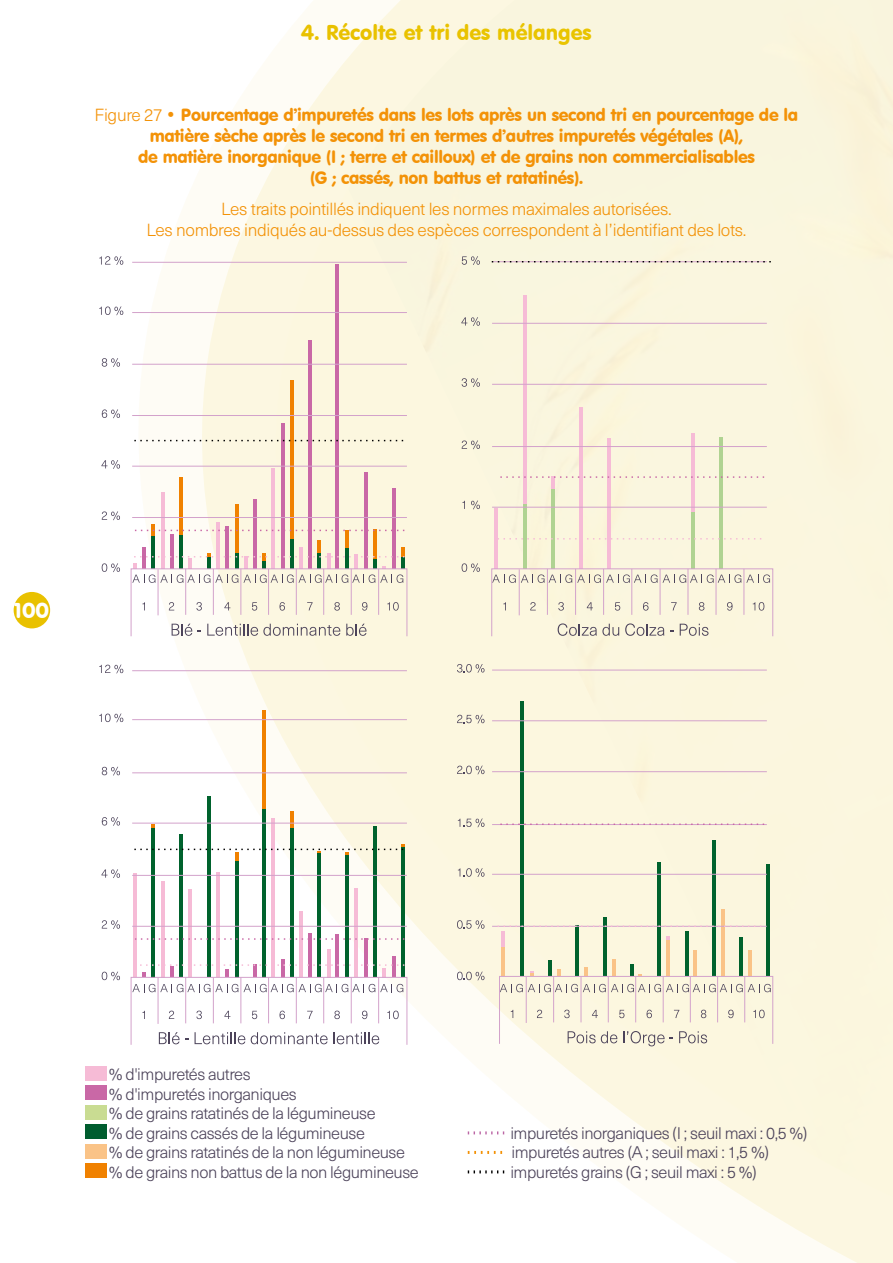
<style>
.page{position:relative;width:893px;height:1263px;background:#fff}
.page>*{position:absolute;margin:0;border:0;box-sizing:border-box;transform-origin:0 0}
.t1{font:21px "VAG Rounded BT";color:#e9c100}
.t2{font:21px "VAG Rounded BT";color:#fff}
.t3{font:17.25px/21px "VAG Rounded BT";letter-spacing:-.02em;color:#f39207;text-align:center}
.t4{font:300 17.25px/21px "Neue Haas Unica W1 G";letter-spacing:-.02em;color:#f39207;text-align:center}
.t5{font:300 16.5px/19.5px "Neue Haas Unica W1 G";letter-spacing:-.03em;color:#4c435a}
.s1{font-family:"Neue Haas Unica W1 G";font-weight:300}
</style>
<div class="page">
<div style="left:14px;top:592px;width:36px;height:36px;background:#e9c100;border-radius:50%"></div>
<svg style="left:231px;top:58px;width:117px;height:203px;fill:#fcf7e1"></svg>
<div style="left:85px;top:1066px;width:21px;height:14px;background:#f6bbd6"></div>
<div style="left:85px;top:1086px;width:21px;height:14px;background:#c968a6"></div>
<div style="left:85px;top:1105px;width:21px;height:14px;background:#c9dc92"></div>
<div style="left:85px;top:1125px;width:21px;height:14px;background:#005d2f"></div>
<div style="left:85px;top:1144px;width:21px;height:14px;background:#fac387"></div>
<div style="left:85px;top:1164px;width:21px;height:14px;background:#f08100"></div>
<svg style="left:468px;top:1131px;width:36px;height:3px"></svg>
<svg style="left:468px;top:1151px;width:34px;height:3px"></svg>
<svg style="left:468px;top:1170px;width:36px;height:3px"></svg>
<svg style="left:99px;top:256px;width:24px;height:9px"></svg>
<svg style="left:462px;top:256px;width:18px;height:5px"></svg>
<svg style="left:99px;top:306px;width:24px;height:9px"></svg>
<svg style="left:102px;top:358px;width:18px;height:9px"></svg>
<svg style="left:102px;top:409px;width:18px;height:9px"></svg>
<svg style="left:101px;top:460px;width:19px;height:9px"></svg>
<svg style="left:99px;top:665px;width:24px;height:8px"></svg>
<svg style="left:99px;top:713px;width:24px;height:9px"></svg>
<svg style="left:102px;top:767px;width:18px;height:8px"></svg>
<svg style="left:102px;top:817px;width:18px;height:9px"></svg>
<svg style="left:101px;top:869px;width:19px;height:9px"></svg>
<svg style="left:102px;top:920px;width:18px;height:9px"></svg>
<svg style="left:102px;top:972px;width:18px;height:8px"></svg>
<svg style="left:102px;top:511px;width:18px;height:9px"></svg>
<svg style="left:102px;top:563px;width:18px;height:9px"></svg>
<svg style="left:623px;top:1045px;width:50px;height:1px"></svg>
<svg style="left:130px;top:261px;width:643px;height:784px"></svg>
<svg style="left:500px;top:476px;width:264px;height:2px"></svg>
<svg style="left:500px;top:823px;width:264px;height:2px"></svg>
<svg style="left:135px;top:530px;width:269px;height:1px"></svg>
<svg style="left:135px;top:938px;width:269px;height:2px"></svg>
<svg style="left:498px;top:538px;width:263px;height:1px"></svg>
<svg style="left:498px;top:925px;width:263px;height:2px"></svg>
<svg style="left:132px;top:540px;width:272px;height:43px"></svg>
<svg style="left:134px;top:964px;width:270px;height:13px"></svg>
<svg style="left:134px;top:440px;width:269px;height:1px"></svg>
<svg style="left:134px;top:844px;width:270px;height:17px"></svg>
<svg style="left:492px;top:261px;width:279px;height:1px"></svg>
<p class="t1" style="left:301px;top:19px;width:292px">4. Récolte et tri des mélanges</p>
<p class="t3" style="left:95px;top:104px;width:705px"><span class="s1">Figure 27</span> • Pourcentage d’impuretés dans les lots après un second tri en pourcentage de la matière sèche après le second tri en termes d’autres impuretés végétales (A),<br>de matière inorganique (I ; terre et cailloux) et de grains non commercialisables<br>(G ; cassés, non battus et ratatinés).</p>
<p class="t4" style="left:147px;top:198px;width:601px">Les traits pointillés indiquent les normes maximales autorisées.<br>Les nombres indiqués au-dessus des espèces correspondent à l’identifiant des lots.</p>
<p class="t2" style="left:15px;top:597px;width:36px">100</p>
<p class="t5" style="left:109px;top:1064px;width:311px">% d'impuretés autres<br>% d'impuretés inorganiques<br>% de grains ratatinés de la légumineuse<br>% de grains cassés de la légumineuse<br>% de grains ratatinés de la non légumineuse % de grains non battus de la non légumineuse</p>
<p class="t5" style="left:510px;top:1122px;width:298px">impuretés inorganiques (I ; seuil maxi : 0,5 %) impuretés autres (A ; seuil maxi : 1,5 %) impuretés grains (G ; seuil maxi : 5 %)</p>
</div>
